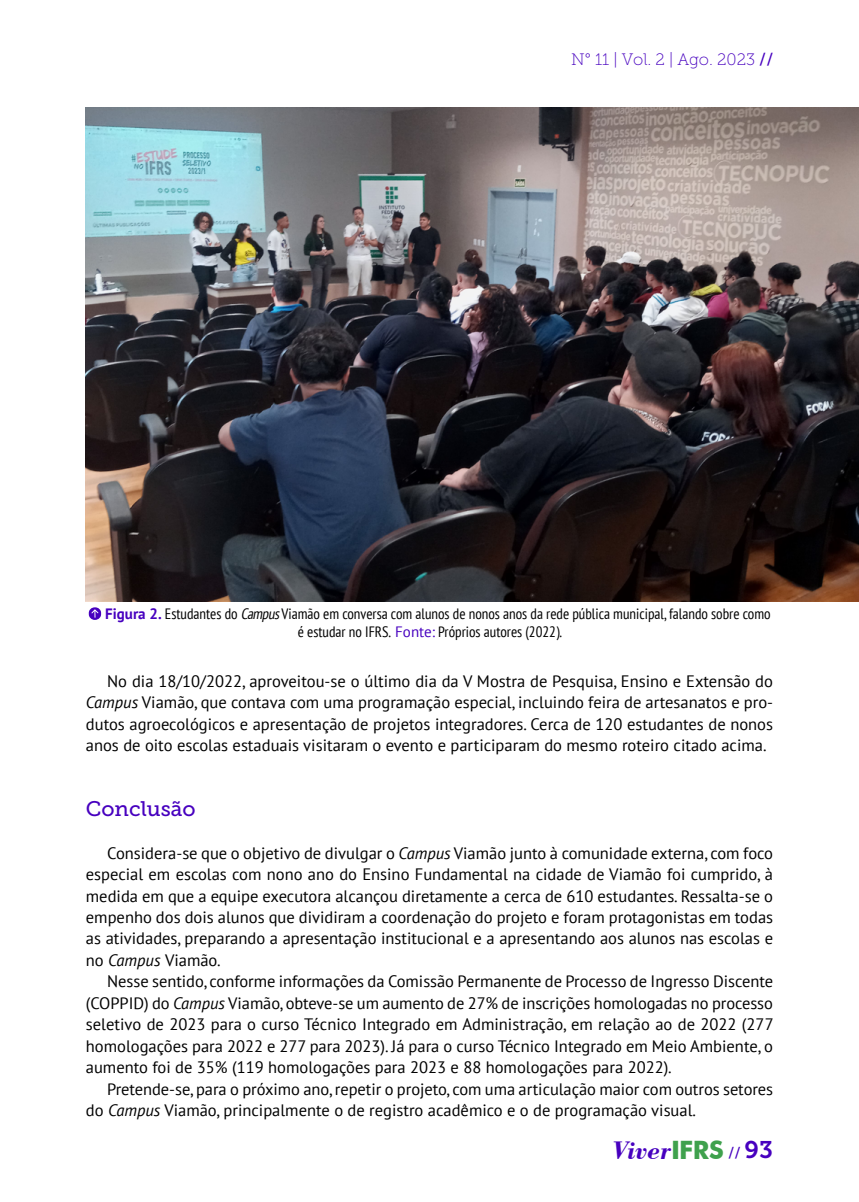
<style>
.page{position:relative;width:859px;height:1202px;background:#fff}
.page>*{position:absolute;margin:0;border:0;box-sizing:border-box;transform-origin:0 0}
.t1{font:italic 700 26.7px "Bodoni BT";color:#4700bf}
.t2{font:21px "Museo Slab 500";color:#4700bf}
.t3{font:16.5px/21.5px "PT Sans";color:#000;text-align:justify}
.t4{font:16.5px "Museo Slab 100";color:#4700bf}
.t5{font:condensed 15px/18px "PT Sans";color:#000}
.s1{font-family:"Museo Slab 500"}
.s2{font-weight:700;font-stretch:normal;color:#4700bf}
.s3{font-style:italic}
.s4{font-stretch:normal;color:#4700bf}
.s5{font-family:"Futura BT";font-style:normal;font-size:25.35px;color:#3fa14d}
.s6{font-family:"Museo Slab 500";font-weight:400;font-style:normal;font-size:15px}
.s7{font-family:"Museo Slab 700";font-weight:400;font-style:normal;font-size:24px}
</style>
<div class="page">
<img style="left:86px;top:107px;width:772px;height:494px">
<svg style="left:88px;top:607px;width:13px;height:13px"></svg>
<svg style="left:91px;top:609px;width:7px;height:8px"></svg>
<p class="t4" style="left:571px;top:51px;width:203px">N° 11 | Vol. 2 | Ago. 2023 <span class="s1">//</span></p>
<p class="t5" style="left:297px;top:604px;width:474px;text-indent:-192px"><span class="s2">Figura 2.</span> Estudantes do <span class="s3">Campus</span>Viamão em conversa com alunos de nonos anos da rede pública municipal, falando sobre como é estudar no IFRS. <span class="s4">Fonte:</span> Próprios autores (2022).</p>
<p class="t3" style="left:86px;top:670px;width:688px;text-indent:21px">No dia 18/10/2022, aproveitou-se o último dia da V Mostra de Pesquisa, Ensino e Extensão do <span class="s3">Campus</span> Viamão, que contava com uma programação especial, incluindo feira de artesanatos e pro&shy;dutos agroecológicos e apresentação de projetos integradores. Cerca de 120 estudantes de nonos anos de oito escolas estaduais visitaram o evento e participaram do mesmo roteiro citado acima.</p>
<p class="t2" style="left:86px;top:796px;width:111px">Conclusão</p>
<p class="t3" style="left:86px;top:841px;width:688px;text-indent:21px">Considera-se que o objetivo de divulgar o <span class="s3">Campus</span> Viamão junto à comunidade externa, com foco especial em escolas com nono ano do Ensino Fundamental na cidade de Viamão foi cumprido, à medida em que a equipe executora alcançou diretamente a cerca de 610 estudantes. Ressalta-se o empenho dos dois alunos que dividiram a coordenação do projeto e foram protagonistas em todas as atividades, preparando a apresentação institucional e a apresentando aos alunos nas escolas e no <span class="s3">Campus</span> Viamão.</p>
<p class="t3" style="left:86px;top:970px;width:689px;text-indent:21px">Nesse sentido, conforme informações da Comissão Permanente de Processo de Ingresso Discente (COPPID) do <span class="s3">Campus</span> Viamão, obteve-se um aumento de 27% de inscrições homologadas no processo seletivo de 2023 para o curso Técnico Integrado em Administração, em relação ao de 2022 (277 homologações para 2022 e 277 para 2023). Já para o curso Técnico Integrado em Meio Ambiente, o aumento foi de 35% (119 homologações para 2023 e 88 homologações para 2022).</p>
<p class="t3" style="left:86px;top:1077px;width:688px;text-indent:21px">Pretende-se, para o próximo ano, repetir o projeto, com uma articulação maior com outros setores do <span class="s3">Campus</span> Viamão, principalmente o de registro acadêmico e o de programação visual.</p>
<h1 class="t1" style="left:613px;top:1133px;width:161px">Viver<span class="s5">IFRS</span> <span class="s6">//</span> <span class="s7">93</span></h1>
</div>
